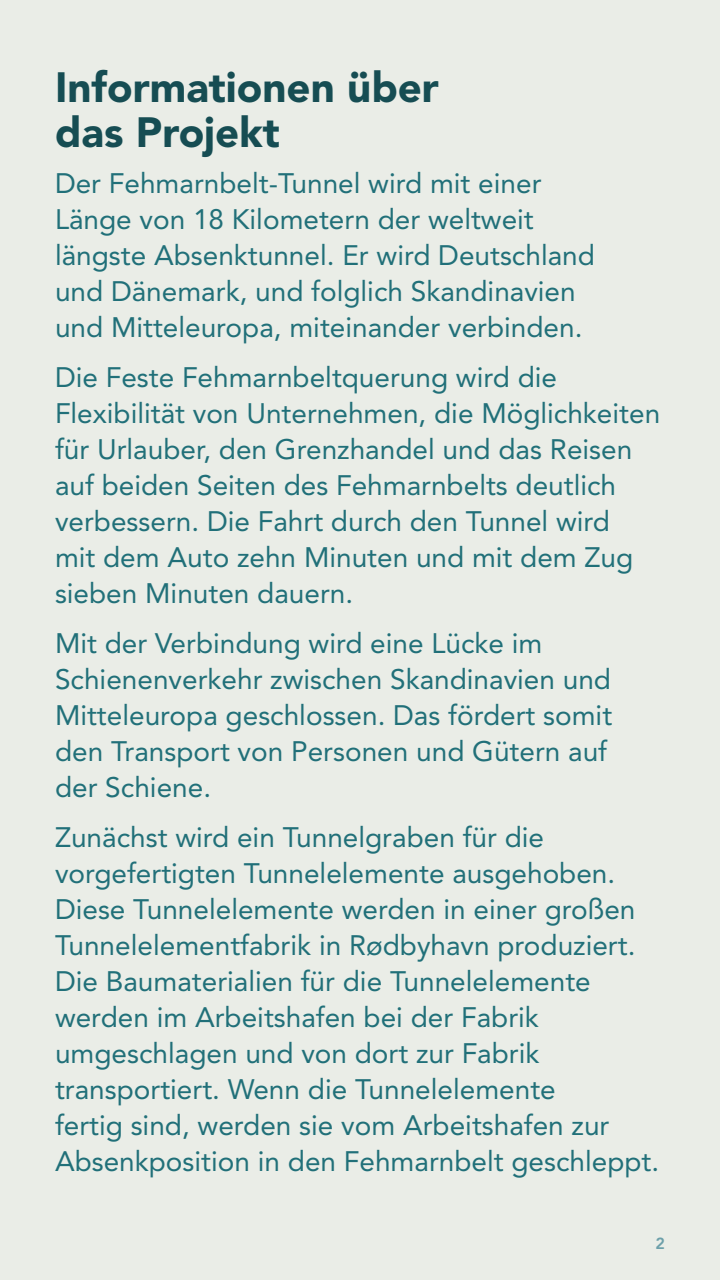
<style>
.page{position:relative;width:720px;height:1280px;background:#eaede7}
.page>*{position:absolute;margin:0;border:0;box-sizing:border-box;transform-origin:0 0}
.t1{font:900 42px/45px "Avenir LT Std";color:#164d53}
.Copy{font:28px/36px "Avenir LT Std";color:#217079}
.t2{font:800 16px "Avenir LT Std";color:#6da0aa}
</style>
<div class="page">
<h2 class="t1" style="left:55px;top:64px;width:386px">Informationen über das Projekt</h2>
<p class="Copy" style="left:55px;top:165px;width:541px">Der Fehmarnbelt-Tunnel wird mit einer Länge von 18 Kilometern der weltweit längste Absenktunnel. Er wird Deutschland und Dänemark, und folglich Skandinavien und Mitteleuropa, miteinander verbinden.</p>
<p class="Copy" style="left:55px;top:359px;width:607px">Die Feste Fehmarnbeltquerung wird die Flexibilität von Unternehmen, die Möglichkeiten für Urlauber, den Grenzhandel und das Reisen auf beiden Seiten des Fehmarnbelts deutlich verbessern. Die Fahrt durch den Tunnel wird<br>mit dem Auto zehn Minuten und mit dem Zug sieben Minuten dauern.</p>
<p class="Copy" style="left:55px;top:625px;width:559px">Mit der Verbindung wird eine Lücke im Schienenverkehr zwischen Skandinavien und Mitteleuropa geschlossen. Das fördert somit den Transport von Personen und Gütern auf der Schiene.</p>
<p class="Copy" style="left:55px;top:819px;width:606px">Zunächst wird ein Tunnelgraben für die vorgefertigten Tunnelelemente ausgehoben.<br>Diese Tunnelelemente werden in einer großen Tunnelelementfabrik in Rødbyhavn produziert.<br>Die Baumaterialien für die Tunnelelemente werden im Arbeitshafen bei der Fabrik umgeschlagen und von dort zur Fabrik transportiert. Wenn die Tunnelelemente<br>fertig sind, werden sie vom Arbeitshafen zur Absenkposition in den Fehmarnbelt geschleppt.</p>
<p class="t2" style="left:656px;top:1234px;width:11px">2</p>
</div>
